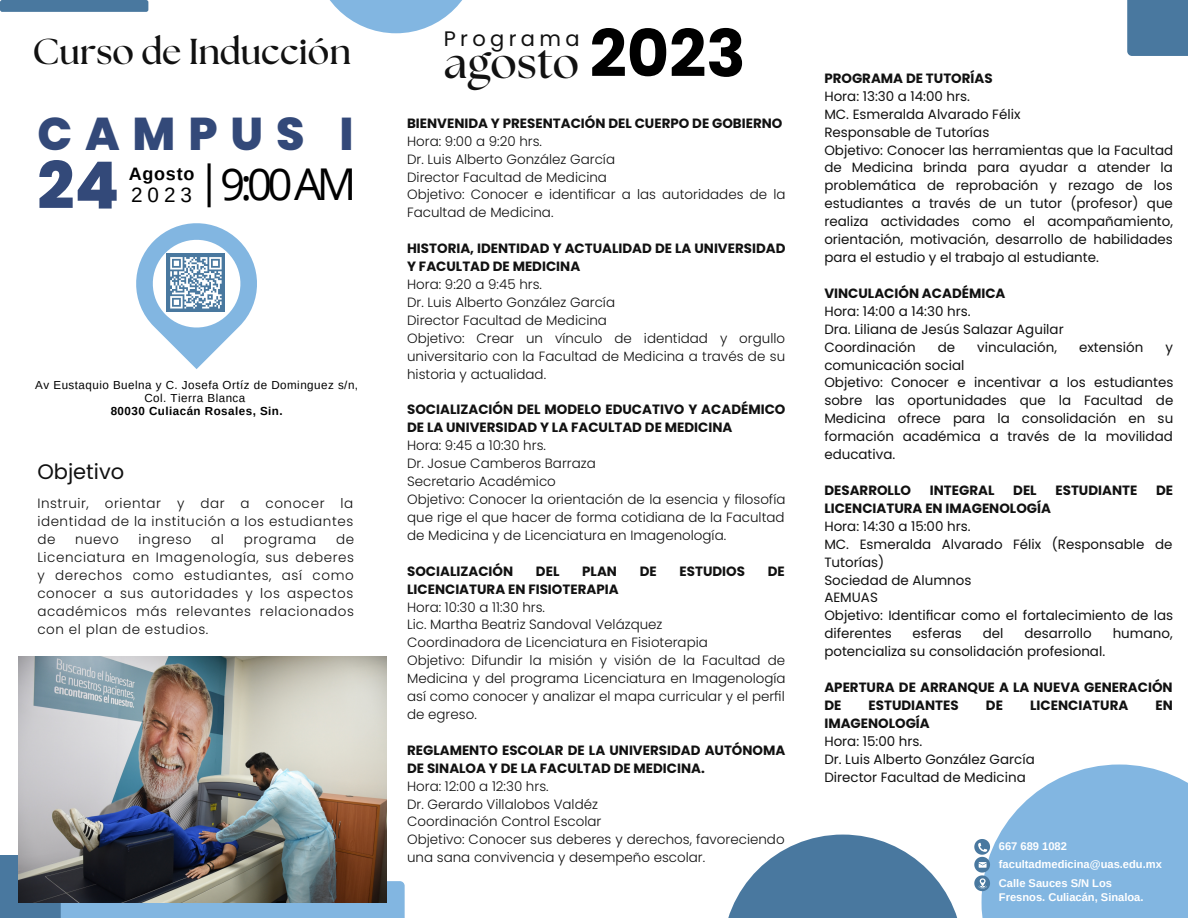
<style>
.page{position:relative;width:1188px;height:918px;background:#fff}
.page>*{position:absolute;margin:0;border:0;box-sizing:border-box;transform-origin:0 0}
.t1{font:700 65.1px "Poppins";color:#000}
.t2{font:800 65.1px "Poppins";color:#334979}
.t3{font:800 45.9px "Poppins";letter-spacing:.28em;color:#334979}
.t4{font:700 44.1px "The Seasons";color:#111}
.t5{font:43.8px "Open Sans";color:#000}
.t6{font:700 36px "The Seasons";color:#111}
.t7{font:21px "Poppins";color:#111}
.t8{font:21px "Poppins";letter-spacing:.205em;color:#111}
.t9{font:20.7px "Arimo";color:#000}
.t10{font:700 18px "Arimo";letter-spacing:.04em;color:#000}
.t11{font:300 13.5px/17.9px "Poppins";color:#111;text-align:justify}
.t12{font:13.5px/17.9px "Poppins";color:#111;text-align:justify}
.t13{font:700 13.5px/17.9px "Poppins";color:#111}
.t14{font:300 13.5px "Poppins";letter-spacing:.04em;color:#111}
.t15{font:11.55px/12.6px "Arimo";letter-spacing:.04em;color:#000;text-align:center}
.t16{font:700 11.55px "Arimo";letter-spacing:.04em;color:#000}
.t17{font:700 11.1px/14.9px "Arimo";color:#fff}
</style>
<div class="page">
<div style="left:46px;top:881px;width:359px;height:37px;background:#82b6e1"></div>
<div style="left:0;top:855px;width:61px;height:63px;background:#49789f"></div>
<div style="left:0;top:0;width:148px;height:12px;background:#49789f;border-radius:2px"></div>
<div style="left:982px;top:765px;width:206px;height:153px;background:#82b6e1"></div>
<svg style="left:728px;top:835px;width:230px;height:83px;fill:#49789f"></svg>
<div style="left:1127px;top:0;width:61px;height:56px;background:#49789f"></div>
<svg style="left:330px;top:0;width:132px;height:33px;fill:#82b6e1"></svg>
<svg style="left:974px;top:839px;width:16px;height:52px"></svg>
<svg style="left:136px;top:223px;width:121px;height:146px"></svg>
<img style="left:19px;top:657px;width:367px;height:245px">
<p class="t6" style="left:33px;top:35px;width:320px">Curso de Inducción</p>
<p class="t3" style="left:37px;top:102px;width:318px">CAMPUS I</p>
<p class="t2" style="left:37px;top:140px;width:83px">24</p>
<p class="t10" style="left:129px;top:164px;width:67px">Agosto</p>
<p class="t5" style="left:197px;top:153px;width:161px">|9:00AM</p>
<p class="t9" style="left:131px;top:183px;width:62px">2023</p>
<p class="t15" style="left:35px;top:379px;width:324px">Av Eustaquio Buelna y C. Josefa Ortíz de Dominguez s/n,<br>Col. Tierra Blanca</p>
<p class="t16" style="left:111px;top:404px;width:174px">80030 Culiacán Rosales, Sin.</p>
<p class="t7" style="left:37px;top:457px;width:88px">Objetivo</p>
<p class="t11" style="left:37px;top:495px;width:317px">Instruir, orientar y dar a conocer la identidad de la institución a los estudiantes de</p>
<p class="t11" style="left:75px;top:531px;width:45px">nuevo</p>
<p class="t14" style="left:139px;top:530px;width:54px">ingreso</p>
<p class="t11" style="left:211px;top:531px;width:14px">al</p>
<p class="t14" style="left:244px;top:530px;width:74px">programa</p>
<p class="t11" style="left:37px;top:531px;width:318px;text-indent:299px">de Licenciatura en Imagenología, sus deberes y derechos como estudiantes, así como conocer a sus autoridades y los aspectos académicos más relevantes relacionados con el plan de estudios.</p>
<p class="t8" style="left:444px;top:24px;width:137px">Programa</p>
<p class="t4" style="left:444px;top:43px;width:137px">agosto</p>
<p class="t1" style="left:590px;top:8px;width:157px">2023</p>
<p class="t13" style="left:407px;top:114px;width:377px">BIENVENIDA Y PRESENTACIÓN DEL CUERPO DE GOBIERNO</p>
<p class="t11" style="left:407px;top:132px;width:136px">Hora: 9:00 a 9:20 hrs.</p>
<p class="t11" style="left:407px;top:150px;width:209px">Dr. Luis Alberto González García</p>
<p class="t11" style="left:407px;top:168px;width:201px">Director Facultad de Medicina</p>
<p class="t11" style="left:407px;top:186px;width:380px">Objetivo: Conocer e identificar a las autoridades de la<br>Facultad de Medicina.</p>
<p class="t13" style="left:407px;top:240px;width:380px">HISTORIA, IDENTIDAD Y ACTUALIDAD DE LA UNIVERSIDAD<br>Y FACULTAD DE MEDICINA</p>
<p class="t11" style="left:407px;top:275px;width:136px">Hora: 9:20 a 9:45 hrs.</p>
<p class="t11" style="left:407px;top:293px;width:209px">Dr. Luis Alberto González García</p>
<p class="t11" style="left:407px;top:311px;width:201px">Director Facultad de Medicina</p>
<p class="t11" style="left:407px;top:329px;width:380px">Objetivo: Crear un vínculo de identidad y orgullo universitario con la Facultad de Medicina a través de su historia y actualidad.</p>
<p class="t13" style="left:407px;top:401px;width:380px">SOCIALIZACIÓN DEL MODELO EDUCATIVO Y ACADÉMICO<br>DE LA UNIVERSIDAD Y LA FACULTAD DE MEDICINA</p>
<p class="t11" style="left:407px;top:437px;width:140px">Hora: 9:45 a 10:30 hrs.</p>
<p class="t11" style="left:407px;top:455px;width:190px">Dr. Josue Camberos Barraza</p>
<p class="t11" style="left:407px;top:472px;width:150px">Secretario Académico</p>
<p class="t11" style="left:407px;top:490px;width:380px">Objetivo: Conocer la orientación de la esencia y filosofía que rige el que hacer de forma cotidiana de la Facultad de Medicina y de Licenciatura en Imagenología.</p>
<p class="t13" style="left:407px;top:562px;width:108px">SOCIALIZACIÓN</p>
<p class="t13" style="left:536px;top:562px;width:25px">DEL</p>
<p class="t13" style="left:582px;top:562px;width:36px">PLAN</p>
<p class="t13" style="left:640px;top:562px;width:19px">DE</p>
<p class="t13" style="left:680px;top:562px;width:67px">ESTUDIOS</p>
<p class="t13" style="left:768px;top:562px;width:19px">DE</p>
<p class="t13" style="left:407px;top:580px;width:213px">LICENCIATURA EN FISIOTERAPIA</p>
<p class="t11" style="left:407px;top:598px;width:139px">Hora: 10:30 a 11:30 hrs.</p>
<p class="t11" style="left:407px;top:616px;width:257px">Lic. Martha Beatriz Sandoval Velázquez</p>
<p class="t11" style="left:407px;top:634px;width:302px">Coordinadora de Licenciatura en Fisioterapia</p>
<p class="t11" style="left:407px;top:652px;width:380px">Objetivo: Difundir la misión y visión de la Facultad de Medicina y del programa Licenciatura en Imagenología así como conocer y analizar el mapa curricular y el perfil de egreso.</p>
<p class="t13" style="left:407px;top:741px;width:380px">REGLAMENTO ESCOLAR DE LA UNIVERSIDAD AUTÓNOMA<br>DE SINALOA Y DE LA FACULTAD DE MEDICINA.</p>
<p class="t11" style="left:407px;top:777px;width:143px">Hora: 12:00 a 12:30 hrs.</p>
<p class="t11" style="left:407px;top:795px;width:192px">Dr. Gerardo Villalobos Valdéz</p>
<p class="t11" style="left:407px;top:813px;width:196px">Coordinación Control Escolar</p>
<p class="t11" style="left:407px;top:831px;width:379px">Objetivo: Conocer sus deberes y derechos, favoreciendo una sana convivencia y desempeño escolar.</p>
<p class="t13" style="left:824px;top:69px;width:170px">PROGRAMA DE TUTORÍAS</p>
<p class="t12" style="left:824px;top:87px;width:147px">Hora: 13:30 a 14:00 hrs.</p>
<p class="t12" style="left:824px;top:105px;width:198px">MC. Esmeralda Alvarado Félix</p>
<p class="t12" style="left:824px;top:123px;width:166px">Responsable de Tutorías</p>
<p class="t12" style="left:824px;top:141px;width:350px">Objetivo: Conocer las herramientas que la Facultad de Medicina brinda para ayudar a atender la problemática de reprobación y rezago de los estudiantes a través de un tutor (profesor) que realiza actividades como el acompañamiento, orientación, motivación, desarrollo de habilidades para el estudio y el trabajo al estudiante.</p>
<p class="t13" style="left:824px;top:284px;width:183px">VINCULACIÓN ACADÉMICA</p>
<p class="t12" style="left:824px;top:302px;width:148px">Hora: 14:00 a 14:30 hrs.</p>
<p class="t12" style="left:824px;top:320px;width:241px">Dra. Liliana de Jesús Salazar Aguilar</p>
<p class="t12" style="left:824px;top:338px;width:93px">Coordinación</p>
<p class="t12" style="left:938px;top:338px;width:19px">de</p>
<p class="t12" style="left:977px;top:338px;width:81px">vinculación,</p>
<p class="t12" style="left:1079px;top:338px;width:66px">extensión</p>
<p class="t12" style="left:1165px;top:338px;width:9px">y</p>
<p class="t12" style="left:824px;top:356px;width:142px">comunicación social</p>
<p class="t12" style="left:824px;top:374px;width:351px">Objetivo: Conocer e incentivar a los estudiantes sobre las oportunidades que la Facultad de Medicina ofrece para la consolidación en su formación académica a través de la movilidad educativa.</p>
<p class="t13" style="left:824px;top:481px;width:88px">DESARROLLO</p>
<p class="t13" style="left:930px;top:481px;width:66px">INTEGRAL</p>
<p class="t13" style="left:1013px;top:481px;width:25px">DEL</p>
<p class="t13" style="left:1055px;top:481px;width:83px">ESTUDIANTE</p>
<p class="t13" style="left:1156px;top:481px;width:19px">DE</p>
<p class="t13" style="left:824px;top:499px;width:228px">LICENCIATURA EN IMAGENOLOGÍA</p>
<p class="t12" style="left:824px;top:517px;width:148px">Hora: 14:30 a 15:00 hrs.</p>
<p class="t12" style="left:824px;top:535px;width:350px">MC. Esmeralda Alvarado Félix (Responsable de<br>Tutorías)</p>
<p class="t12" style="left:824px;top:571px;width:149px">Sociedad de Alumnos</p>
<p class="t12" style="left:824px;top:589px;width:55px">AEMUAS</p>
<p class="t12" style="left:824px;top:607px;width:350px">Objetivo: Identificar como el fortalecimiento de las diferentes</p>
<p class="t12" style="left:913px;top:625px;width:51px">esferas</p>
<p class="t12" style="left:983px;top:625px;width:22px">del</p>
<p class="t12" style="left:1024px;top:625px;width:69px">desarrollo</p>
<p class="t12" style="left:1113px;top:625px;width:61px">humano,</p>
<p class="t12" style="left:824px;top:643px;width:282px">potencializa su consolidación profesional.</p>
<p class="t13" style="left:824px;top:678px;width:350px">APERTURA DE ARRANQUE A LA NUEVA GENERACIÓN<br>DE</p>
<p class="t13" style="left:869px;top:696px;width:92px">ESTUDIANTES</p>
<p class="t13" style="left:986px;top:696px;width:19px">DE</p>
<p class="t13" style="left:1030px;top:696px;width:100px">LICENCIATURA</p>
<p class="t13" style="left:1156px;top:696px;width:19px">EN</p>
<p class="t13" style="left:824px;top:714px;width:107px">IMAGENOLOGÍA</p>
<p class="t12" style="left:824px;top:732px;width:99px">Hora: 15:00 hrs.</p>
<p class="t12" style="left:824px;top:750px;width:212px">Dr. Luis Alberto González García</p>
<p class="t12" style="left:824px;top:768px;width:203px">Director Facultad de Medicina</p>
<p class="t17" style="left:999px;top:839px;width:70px">667 689 1082</p>
<p class="t17" style="left:999px;top:857px;width:165px">facultadmedicina@uas.edu.mx</p>
<p class="t17" style="left:999px;top:875px;width:146px">Calle Sauces S/N Los<br>Fresnos. Culiacán, Sinaloa.</p>
</div>
